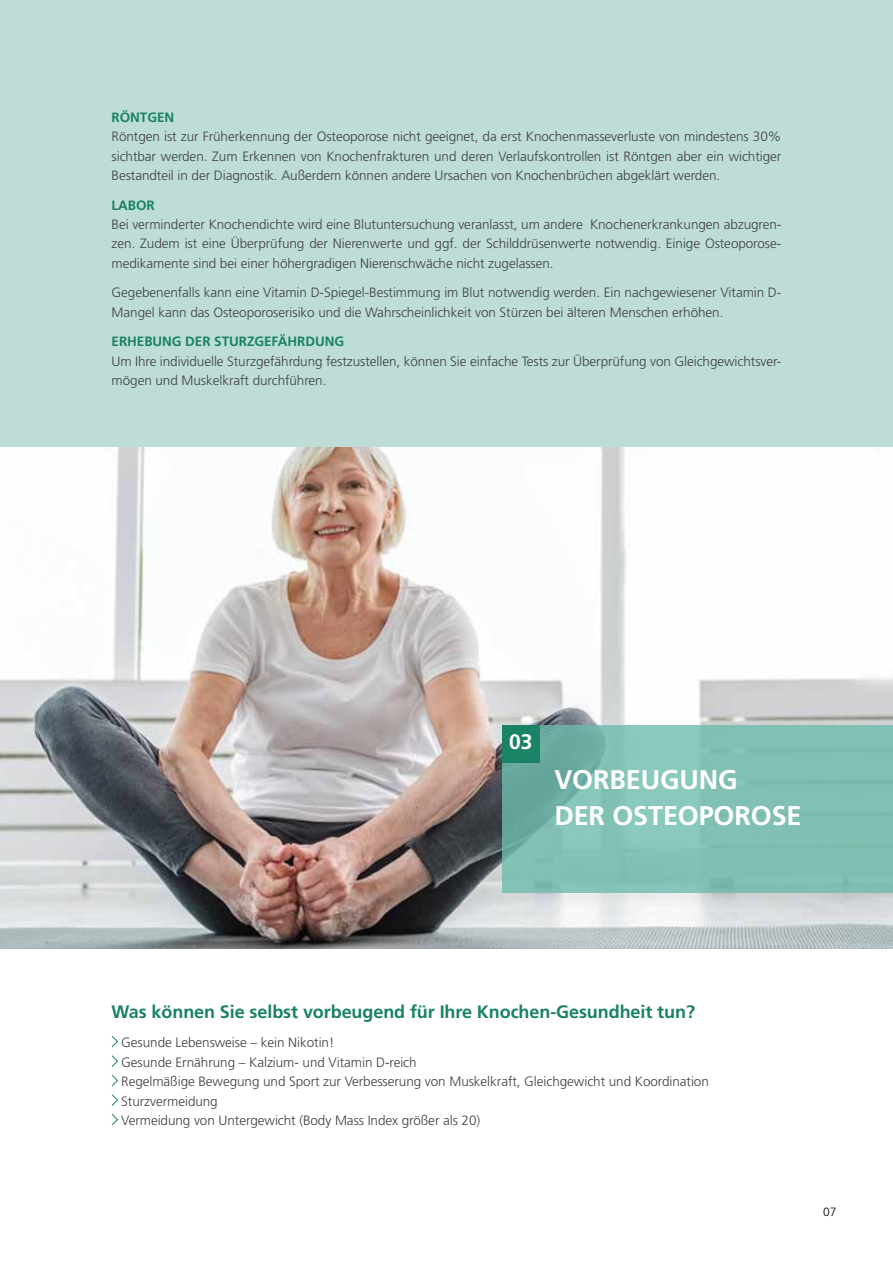
<style>
.page{position:relative;width:893px;height:1263px;background:#fff}
.page>*{position:absolute;margin:0;border:0;box-sizing:border-box;transform-origin:0 0}
.t1{font:700 27px/36px "Frutiger LT Pro";letter-spacing:-.005em;color:#fff}
.t2{font:700 21px "Frutiger LT Pro";color:#fff}
.t3{font:700 18px "Frutiger LT Pro";letter-spacing:-.005em;color:#1a8265}
.t4{font:300 13.5px/19.5px "Frutiger LT Pro";letter-spacing:-.005em;color:#414042}
.t5{font:700 13.5px "Frutiger LT Pro";letter-spacing:-.005em;color:#1a8265}
.t6{font:300 12px "Frutiger LT Pro";color:#000}
</style>
<div class="page">
<img style="left:0;top:446px;width:893px;height:503px">
<div style="left:0;top:0;width:893px;height:446px;background:#beddd6"></div>
<svg style="left:111px;top:1036px;width:7px;height:12px"></svg>
<svg style="left:111px;top:1055px;width:7px;height:12px"></svg>
<svg style="left:111px;top:1075px;width:7px;height:12px"></svg>
<svg style="left:111px;top:1094px;width:7px;height:12px"></svg>
<svg style="left:111px;top:1114px;width:7px;height:12px"></svg>
<svg style="left:502px;top:725px;width:391px;height:168px;background:#7fbeb2"></svg>
<div style="left:502px;top:725px;width:37px;height:37px;background:#1a8265"></div>
<p class="t5" style="left:112px;top:109px;width:28px">RÖNTG</p>
<p class="t5" style="left:157px;top:109px;width:17px">EN</p>
<p class="t4" style="left:112px;top:127px;width:671px;text-align:justify">Röntgen ist zur Früherkennung der Osteoporose nicht geeignet, da erst Knochenmasseverluste von mindestens 30% sichtbar werden. Zum Erkennen von Knochenfrakturen und deren Verlaufskontrollen ist Röntgen aber ein wichtiger Bestandteil in der Diagnostik. Außerdem können andere Ursachen von Knochenbrüchen abgeklärt werden.</p>
<p class="t5" style="left:112px;top:197px;width:17px">LABOR</p>
<p class="t4" style="left:112px;top:215px;width:671px;text-align:justify">Bei verminderter Knochendichte wird eine Blutuntersuchung veranlasst, um andere Knochenerkrankungen abzugren&shy;zen. Zudem ist eine Überprüfung der Nierenwerte und ggf. der Schilddrüsenwerte notwendig. Einige Osteoporose&shy;medikamente sind bei einer höhergradigen Nierenschwäche nicht zugelassen.</p>
<p class="t4" style="left:112px;top:283px;width:671px">Gegebenenfalls kann eine Vitamin D-Spiegel-Bestimmung im Blut notwendig werden. Ein nachgewiesener Vitamin D-<br>Mangel kann das Osteoporoserisiko und die Wahrscheinlichkeit von Stürzen bei älteren Menschen erhöhen.</p>
<p class="t5" style="left:112px;top:333px;width:9px">ERH</p>
<p class="t5" style="left:137px;top:333px;width:161px">EBUNG DER STURZGEFÄHRD</p>
<p class="t5" style="left:315px;top:333px;width:20px">UNG</p>
<p class="t4" style="left:112px;top:351px;width:671px">Um Ihre individuelle Sturzgefährdung festzustellen, können Sie einfache Tests zur Überprüfung von Gleichgewichtsver&shy;mögen und Muskelkraft durchführen.</p>
<h2 class="t2" style="left:509px;top:729px;width:25px">03</h2>
<h1 class="t1" style="left:554px;top:761px;width:19px">VORB</h1>
<h1 class="t1" style="left:554px;top:761px;width:178px;text-indent:71px">EUGUNG<br>DER OSTEOPOROS</h1>
<h1 class="t1" style="left:787px;top:797px;width:17px">E</h1>
<h3 class="t3" style="left:112px;top:1001px;width:585px">WAS KÖNNEN SIE SELBST VORBEUGEND FÜR IHRE KNOCHEN-GESUNDHEIT TUN?</h3>
<p class="t4" style="left:121px;top:1033px;width:589px">Gesunde Lebensweise – kein Nikotin!<br>Gesunde Ernährung – Kalzium- und Vitamin D-reich<br>Regelmäßige Bewegung und Sport zur Verbesserung von Muskelkraft, Gleichgewicht und Koordination Sturzvermeidung<br>Vermeidung von Untergewicht (Body Mass Index größer als 20)</p>
<p class="t6" style="left:823px;top:1204px;width:15px">07</p>
</div>
